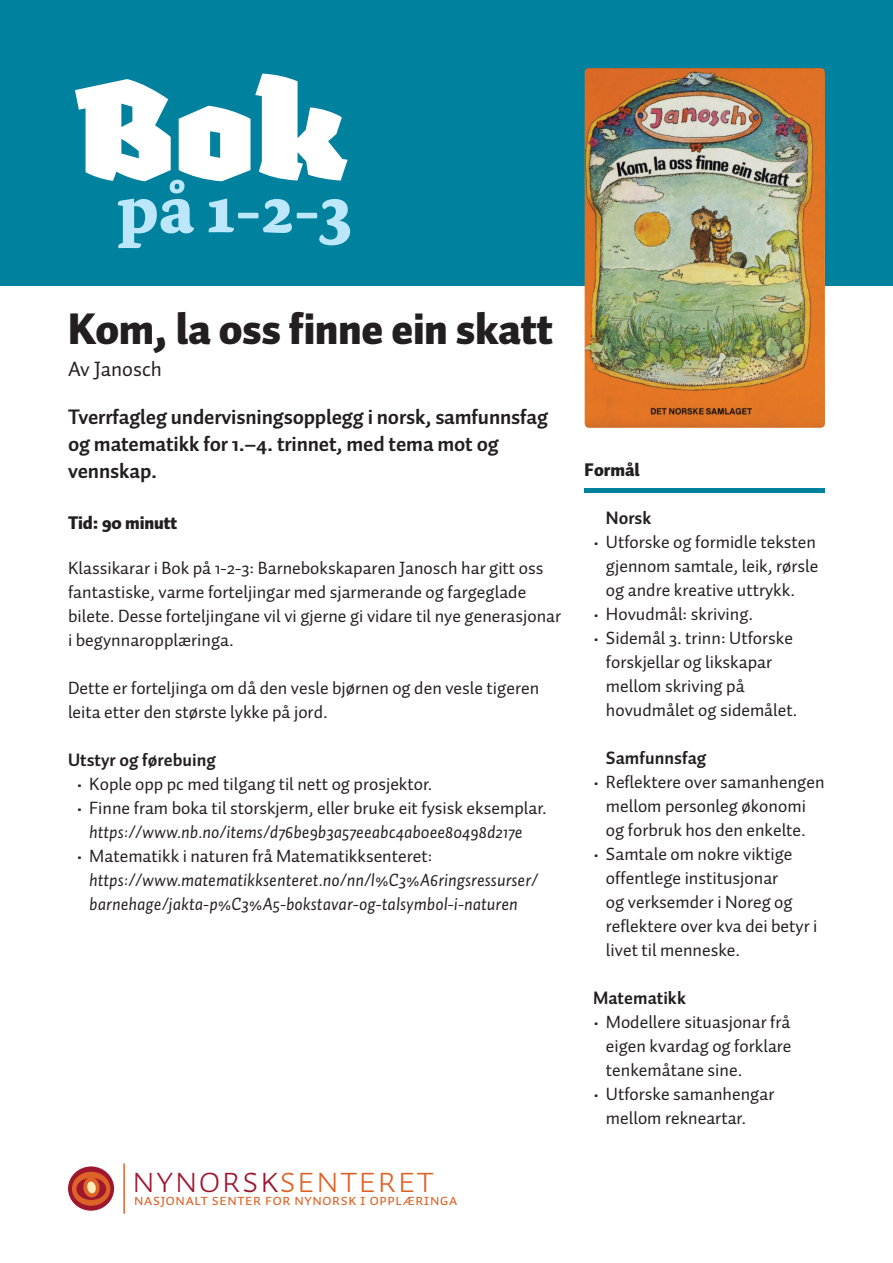
<style>
.page{position:relative;width:893px;height:1263px;background:#fff}
.page>*{position:absolute;margin:0;border:0;box-sizing:border-box;transform-origin:0 0}
.t1{font:900 143.4px "Fakir Pro";color:#fff}
.t2{font:700 69.15px "Dolly Pro";color:#bce6fa}
.t3{font:900 43.5px "Auto Pro";letter-spacing:-.01em;color:#231f20}
.t4{font:37.95px "Auto Pro Light Small Caps";color:#dd6327}
.t5{font:700 21px/27px "Auto Pro";letter-spacing:-.01em;color:#231f20}
.t6{font:21px "Auto Pro";color:#231f20}
.t7{font:18px/24px "Auto Pro";color:#231f20}
.t8{font:18px/24px "Auto Pro Regular Italic 1";color:#231f20}
.t9{font:700 18px "Auto Pro";color:#231f20}
.t10{font:900 18px "Auto Pro";letter-spacing:-.005em;color:#231f20}
.t11{font:15.9px "Auto Pro Regular Small Caps";color:#dd6327}
.s1{font-family:"Auto Pro Regular Italic 1"}
.s2{font-family:"Auto Pro"}
.s3{color:#9e172e}
</style>
<div class="page">
<hr style="left:585px;top:489px;width:240px;height:4px;background:#00819e">
<div style="left:0;top:0;width:893px;height:286px;background:#00819e"></div>
<img style="left:585px;top:68px;width:240px;height:360px">
<svg style="left:68px;top:1166px;width:46px;height:45px"></svg>
<div style="left:72px;top:1172px;width:38px;height:34px;background:#dd6327;border-radius:50%"></div>
<div style="left:76px;top:1178px;width:30px;height:22px;background:#9e172e;border-radius:50%"></div>
<svg style="left:82px;top:1178px;width:19px;height:20px"></svg>
<hr style="left:123px;top:1163px;width:2px;height:51px;background:#dd6327">
<p class="t1" style="left:75px;top:12px;width:273px">Bok</p>
<p class="t2" style="left:117px;top:164px;width:236px">på 1-2-3</p>
<p class="t3" style="left:68px;top:298px;width:487px">Kom, la oss finne ein skatt</p>
<p class="t6" style="left:68px;top:354px;width:95px">Av Janosch</p>
<p class="t5" style="left:68px;top:403px;width:482px">Tverrfagleg undervisningsopplegg i norsk, samfunnsfag og matematikk for 1.–4. trinnet, med tema mot og vennskap.</p>
<p class="t10" style="left:68px;top:510px;width:111px">Tid: 90 minutt</p>
<p class="t7" style="left:68px;top:556px;width:495px">Klassikarar i Bok på 1-2-3: Barnebokskaparen Janosch har gitt oss fantastiske, varme forteljingar med sjarmerande og fargeglade bilete. Desse forteljingane vil vi gjerne gi vidare til nye generasjonar i begynnaropplæringa.</p>
<p class="t7" style="left:68px;top:676px;width:473px">Dette er forteljinga om då den vesle bjørnen og den vesle tigeren leita etter den største lykke på jord.</p>
<p class="t9" style="left:68px;top:747px;width:149px">Utstyr og førebuing</p>
<p class="t7" style="left:77px;top:772px;width:357px">• Kople opp pc med tilgang til nett og prosjektor.</p>
<p class="t7" style="left:89px;top:796px;width:459px;text-indent:-13px">• Finne fram boka til storskjerm, eller bruke eit fysisk eksemplar. <span class="s1">https://www.nb.no/items/d76be9b3a57eeabc4ab0ee80498d217e</span></p>
<p class="t8" style="left:89px;top:844px;width:450px;text-indent:-13px"><span class="s2">• Matematikk i naturen frå Matematikksenteret: </span>https://www.matematikksenteret.no/nn/l%C3%A6ringsressurser/ barnehage/jakta-p%C3%A5-bokstavar-og-talsymbol-i-naturen</p>
<p class="t4" style="left:132px;top:1153px;width:304px"><span class="s3">Nynorsk</span>senteret</p>
<p class="t11" style="left:134px;top:1189px;width:325px">Nasjonalt senter for nynorsk i opplæringa</p>
<p class="t10" style="left:585px;top:457px;width:57px">Formål</p>
<p class="t9" style="left:606px;top:505px;width:47px">Norsk</p>
<p class="t7" style="left:606px;top:529px;width:214px;text-indent:-13px">• Utforske og formidle teksten gjennom samtale, leik, rørsle og andre kreative uttrykk.</p>
<p class="t7" style="left:593px;top:601px;width:162px">• Hovudmål: skriving.</p>
<p class="t7" style="left:606px;top:625px;width:193px;text-indent:-13px">• Sidemål 3. trinn: Utforske forskjellar og likskapar mellom skriving på hovudmålet og sidemålet.</p>
<p class="t9" style="left:606px;top:745px;width:102px">Samfunnsfag</p>
<p class="t7" style="left:593px;top:769px;width:233px;text-align:center">• Reflektere over samanhengen mellom personleg økonomi<br>og forbruk hos den enkelte.</p>
<p class="t7" style="left:606px;top:841px;width:213px;text-indent:-13px">• Samtale om nokre viktige offentlege institusjonar<br>og verksemder i Noreg og reflektere over kva dei betyr i livet til menneske.</p>
<p class="t9" style="left:593px;top:985px;width:94px">Matematikk</p>
<p class="t7" style="left:606px;top:1009px;width:187px;text-align:justify;text-indent:-13px">• Modellere situasjonar frå eigen kvardag og forklare tenkemåtane sine.</p>
<p class="t7" style="left:606px;top:1081px;width:170px;text-indent:-13px">• Utforske samanhengar mellom rekneartar.</p>
</div>
